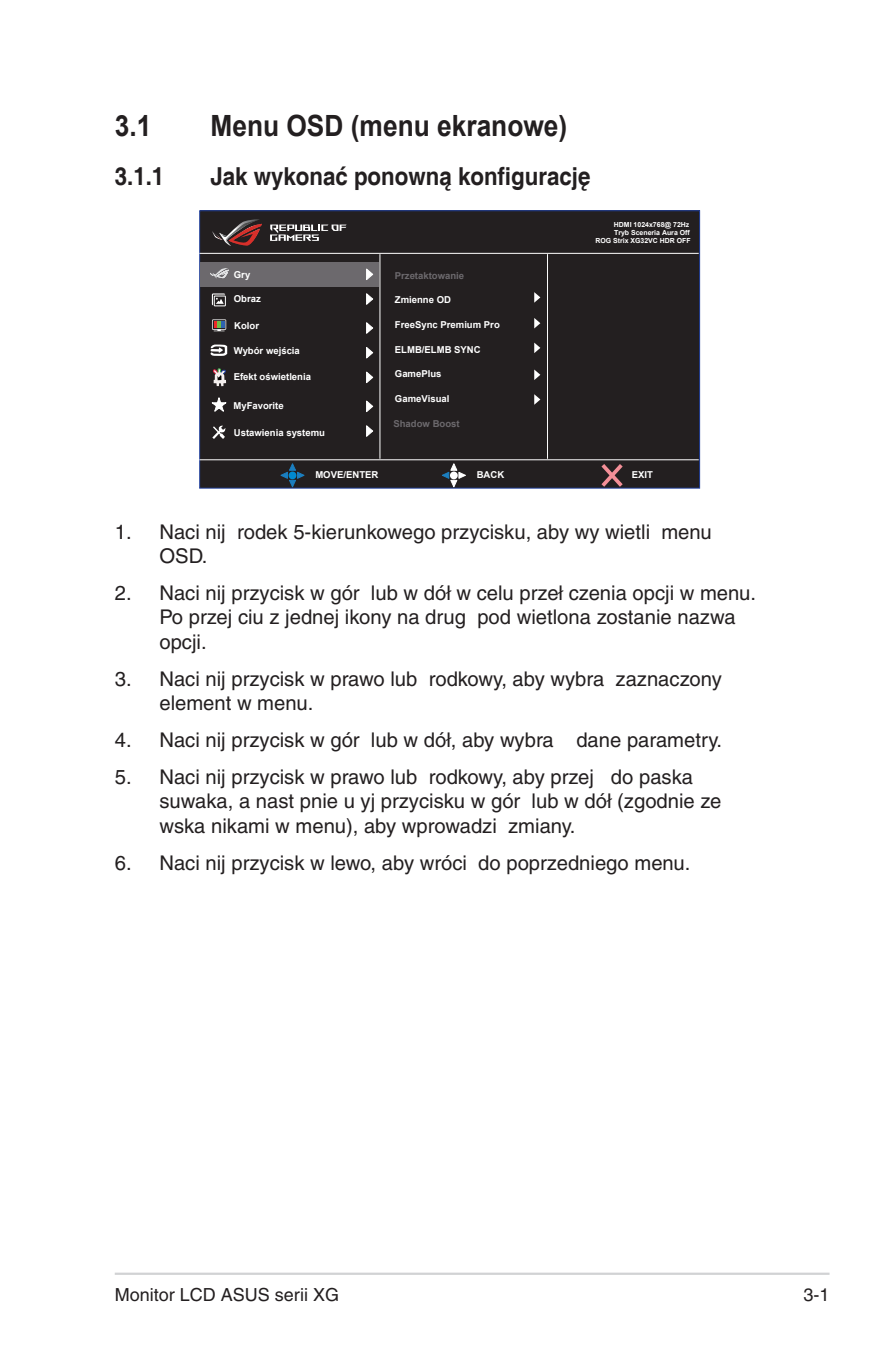
<style>
.page{position:relative;width:893px;height:1346px;background:#fff}
.page>*{position:absolute;margin:0;border:0;box-sizing:border-box;transform-origin:0 0}
.Heading_1{font:700 29.25px "Arial";color:#231f20;scale:.9 1}
.Heading_2{font:700 24.75px "Helvetica";color:#231f20;scale:.9 1}
.t1{font:20.25px/24.3px "Helvetica";color:#231f20}
.t2{font:18px "Helvetica";color:#231f20}
.t3{font:700 9.45px "Arial";color:#fff}
.t4{font:700 9.45px "Arial";color:#6c696d}
.t5{font:700 6.98px/8.3px "Arial";color:#fff;text-align:right}
</style>
<div class="page">
<hr style="left:115px;top:1272px;width:714px;height:3px;background:#d1d2d4">
<div style="left:200px;top:211px;width:500px;height:277px;background:#231f20"></div>
<div style="left:199px;top:210px;width:501px;height:279px;border:1px solid #224099"></div>
<hr style="left:199px;top:253px;width:500px;height:1px;background:#fff">
<hr style="left:199px;top:459px;width:500px;height:1px;background:#fff">
<hr style="left:380px;top:254px;width:1px;height:205px;background:#fff">
<hr style="left:547px;top:254px;width:1px;height:205px;background:#fff">
<svg style="left:601px;top:464px;width:22px;height:23px"></svg>
<div style="left:200px;top:263px;width:179px;height:24px;background:#6c696d"></div>
<svg style="left:212px;top:319px;width:14px;height:12px"></svg>
<div style="left:214px;top:296px;width:12px;height:10px;border:1px solid #fff"></div>
<svg style="left:212px;top:293px;width:13px;height:12px"></svg>
<svg style="left:212px;top:425px;width:13px;height:14px"></svg>
<svg style="left:211px;top:397px;width:15px;height:15px"></svg>
<svg style="left:280px;top:463px;width:25px;height:24px"></svg>
<div style="left:289px;top:471px;width:7px;height:8px;background:#0089cf;border-radius:50%"></div>
<svg style="left:442px;top:463px;width:24px;height:24px"></svg>
<div style="left:450px;top:471px;width:8px;height:8px;background:#fff;border-radius:50%"></div>
<svg style="left:210px;top:344px;width:17px;height:12px"></svg>
<svg style="left:270px;top:225px;width:76px;height:16px"></svg>
<svg style="left:212px;top:219px;width:50px;height:27px"></svg>
<svg style="left:366px;top:269px;width:7px;height:11px"></svg>
<svg style="left:366px;top:293px;width:7px;height:12px"></svg>
<svg style="left:366px;top:322px;width:7px;height:12px"></svg>
<svg style="left:366px;top:347px;width:7px;height:12px"></svg>
<svg style="left:366px;top:372px;width:7px;height:11px"></svg>
<svg style="left:534px;top:369px;width:6px;height:11px"></svg>
<svg style="left:534px;top:394px;width:6px;height:11px"></svg>
<svg style="left:534px;top:318px;width:6px;height:10px"></svg>
<svg style="left:534px;top:292px;width:6px;height:11px"></svg>
<svg style="left:534px;top:343px;width:6px;height:10px"></svg>
<svg style="left:366px;top:401px;width:7px;height:11px"></svg>
<svg style="left:366px;top:425px;width:7px;height:12px"></svg>
<svg style="left:210px;top:268px;width:19px;height:10px"></svg>
<svg style="left:213px;top:368px;width:13px;height:18px"></svg>
<p class="Heading_1" style="left:115px;top:105px;width:42px">3.1</p>
<p class="Heading_1" style="left:210px;top:105px;width:398px">Menu OSD (menu ekranowe)</p>
<p class="Heading_2" style="left:115px;top:161px;width:57px">3.1.1</p>
<p class="Heading_2" style="left:210px;top:161px;width:424px">Jak wykonać ponowną konfigurację</p>
<p class="t3" style="left:234px;top:268px;width:18px">Gry</p>
<p class="t3" style="left:234px;top:292px;width:29px">Obraz</p>
<p class="t3" style="left:234px;top:319px;width:26px">Kolor</p>
<p class="t3" style="left:234px;top:344px;width:68px">Wybór wejścia</p>
<p class="t3" style="left:234px;top:370px;width:79px">Efekt oświetlenia</p>
<p class="t3" style="left:233px;top:399px;width:52px">MyFavorite</p>
<p class="t3" style="left:234px;top:426px;width:93px">Ustawienia systemu</p>
<p class="t4" style="left:395px;top:269px;width:71px">Przetaktowanie</p>
<p class="t3" style="left:395px;top:293px;width:58px">Zmienne OD</p>
<p class="t3" style="left:395px;top:318px;width:106px">FreeSync Premium Pro</p>
<p class="t3" style="left:395px;top:343px;width:87px">ELMB/ELMB SYNC</p>
<p class="t3" style="left:395px;top:367px;width:48px">GamePlus</p>
<p class="t3" style="left:395px;top:392px;width:56px">GameVisual</p>
<p class="t4" style="left:393px;top:416px;width:68px">Shadow Boost</p>
<p class="t5" style="left:595px;top:220px;width:97px">HDMI 1024x768@ 72Hz<br>Tryb Sceneria Aura Off<br>ROG Strix XG32VC HDR OFF</p>
<p class="t3" style="left:315px;top:468px;width:65px">MOVE/ENTER</p>
<p class="t3" style="left:477px;top:468px;width:29px">BACK</p>
<p class="t3" style="left:632px;top:468px;width:23px">EXIT</p>
<p class="t1" style="left:159px;top:519px;width:554px;text-indent:-45px">1. Naci nij rodek 5-kierunkowego przycisku, aby wy wietli menu<br>OSD.</p>
<p class="t1" style="left:159px;top:581px;width:598px;text-indent:-45px">2. Naci nij przycisk w gór lub w dół w celu przeł czenia opcji w menu.<br>Po przej ciu z jednej ikony na drug pod wietlona zostanie nazwa opcji.</p>
<p class="t1" style="left:159px;top:666px;width:564px;text-indent:-45px">3. Naci nij przycisk w prawo lub rodkowy, aby wybra zaznaczony element w menu.</p>
<p class="t1" style="left:115px;top:728px;width:609px">4. Naci nij przycisk w gór lub w dół, aby wybra ż dane parametry.</p>
<p class="t1" style="left:159px;top:765px;width:564px;text-indent:-45px">5. Naci nij przycisk w prawo lub rodkowy, aby przejść do paska suwaka, a nast pnie użyj przycisku w gór lub w dół (zgodnie ze wska nikami w menu), aby wprowadzi zmiany.</p>
<p class="t1" style="left:115px;top:850px;width:577px">6. Naci nij przycisk w lewo, aby wróci do poprzedniego menu.</p>
<p class="t2" style="left:115px;top:1284px;width:226px">Monitor LCD ASUS serii XG</p>
<p class="t2" style="left:803px;top:1284px;width:28px">3-1</p>
</div>
